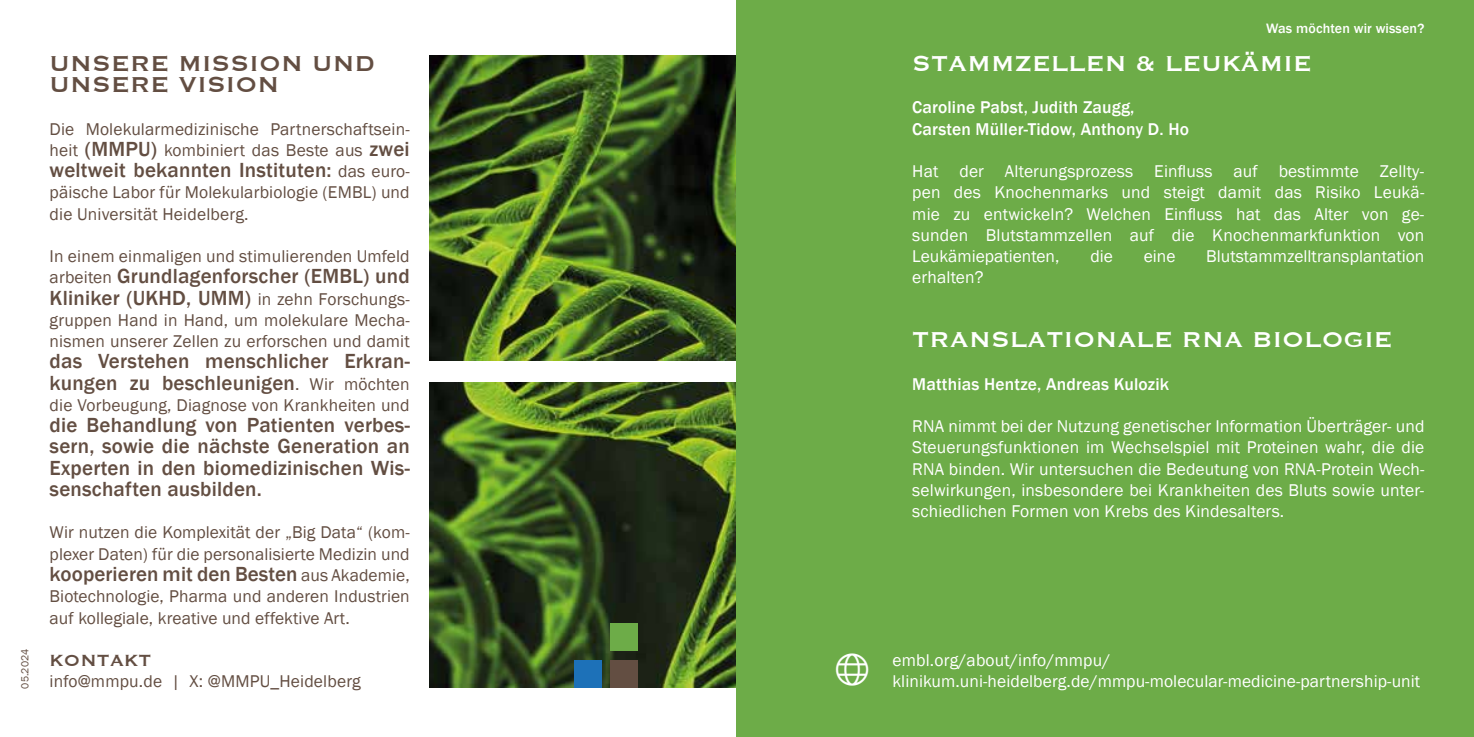
<style>
.page{position:relative;width:1474px;height:737px;background:#fff}
.page>*{position:absolute;margin:0;border:0;box-sizing:border-box;transform-origin:0 0}
.t1{font:28px "Copperplate";letter-spacing:.01em;color:#fff}
.t2{font:28px/21.2px "Copperplate";letter-spacing:.01em;color:#634e42}
.t3{font:500 21px/21.2px "Franklin Gothic";letter-spacing:.01em;color:#634e42}
.t4{font:21px "Copperplate";letter-spacing:.01em;color:#634e42}
.t5{font:17.5px/21.2px "Franklin Gothic";letter-spacing:.005em;color:#fff;text-align:justify}
.t6{font:17.5px/21.2px "Franklin Gothic";letter-spacing:.01em;color:#634e42}
.t7{font:500 17.5px/21.2px "Franklin Gothic";letter-spacing:.01em;color:#fff}
.t8{font:500 14px "Franklin Gothic";letter-spacing:.01em;color:#fff}
.t9{font:10.5px "Franklin Gothic";letter-spacing:.005em;color:#634e42}
.s1{font-weight:500;font-size:21px}
.s2{font-weight:400;font-size:17.5px}
</style>
<div class="page">
<img style="left:430px;top:56px;width:307px;height:304px">
<img style="left:430px;top:383px;width:307px;height:304px">
<div style="left:737px;top:0;width:736px;height:737px;background:#6dac48"></div>
<div style="left:610px;top:624px;width:27px;height:26px;background:#6dac48"></div>
<div style="left:610px;top:660px;width:27px;height:27px;background:#634e42"></div>
<div style="left:574px;top:660px;width:27px;height:27px;background:#1d71b8"></div>
<p class="t9" style="left:18px;top:688px;width:41px;rotate:-90deg">05.2024</p>
<h1 class="t2" style="left:50px;top:51px;width:327px">UNSERE MISSION UND<br>UNSERE VISION</h1>
<p class="t6" style="left:50px;top:119px;width:361px">Die Molekularmedizinische Partnerschaftsein&shy;heit <span class="s1">(MMPU)</span> kombiniert das Beste aus <span class="s1">zwei</span></p>
<p class="t3" style="left:50px;top:160px;width:361px">weltweit bekannten Instituten: <span class="s2">das euro-</span></p>
<p class="t6" style="left:50px;top:182px;width:361px">päische Labor für Molekularbiologie (EMBL) und die Universität Heidelberg.</p>
<p class="t6" style="left:50px;top:246px;width:361px">In einem einmaligen und stimulierenden Umfeld</p>
<p class="t3" style="left:50px;top:266px;width:361px"><span class="s2">arbeiten</span> Grundlagenforscher (EMBL) und<br>Kliniker (UKHD, UMM) <span class="s2">in zehn Forschungs-</span></p>
<p class="t6" style="left:50px;top:310px;width:362px">gruppen Hand in Hand, um molekulare Mecha&shy;nismen unserer Zellen zu erforschen und damit</p>
<p class="t3" style="left:50px;top:351px;width:361px">das Verstehen menschlicher Erkran&shy;kungen zu beschleunigen<span class="s2">. Wir möchten</span></p>
<p class="t6" style="left:50px;top:395px;width:361px">die Vorbeugung, Diagnose von Krankheiten und</p>
<p class="t3" style="left:50px;top:415px;width:361px;text-align:justify">die Behandlung von Patienten verbes&shy;sern, sowie die nächste Generation an Experten in den biomedizinischen Wis&shy;senschaften ausbilden.</p>
<p class="t6" style="left:50px;top:522px;width:361px">Wir nutzen die Komplexität der „Big Data“ (kom&shy;plexer Daten) für die personalisierte Medizin und</p>
<p class="t3" style="left:50px;top:563px;width:361px">kooperieren mit den Besten <span class="s2">aus Akademie,</span></p>
<p class="t6" style="left:50px;top:586px;width:362px">Biotechnologie, Pharma und anderen Industrien auf kollegiale, kreative und effektive Art.</p>
<p class="t4" style="left:50px;top:646px;width:103px">KONTAKT</p>
<p class="t6" style="left:50px;top:671px;width:313px">info@mmpu.de | X: @MMPU_Heidelberg</p>
<p class="t8" style="left:1266px;top:19px;width:160px">Was möchten wir wissen?</p>
<h1 class="t1" style="left:912px;top:45px;width:401px">STAMMZELLEN &amp; LEUKÄMIE</h1>
<p class="t7" style="left:912px;top:97px;width:278px">Caroline Pabst, Judith Zaugg,<br>Carsten Müller-Tidow, Anthony D. Ho</p>
<p class="t5" style="left:912px;top:161px;width:513px">Hat der Alterungsprozess Einfluss auf bestimmte Zellty&shy;pen des Knochenmarks und steigt damit das Risiko Leukä&shy;mie zu entwickeln? Welchen Einfluss hat das Alter von ge&shy;sunden Blutstammzellen auf die Knochenmarkfunktion von Leukämiepatienten,</p>
<p class="t5" style="left:1090px;top:246px;width:24px">die</p>
<p class="t5" style="left:1143px;top:246px;width:33px">eine</p>
<p class="t5" style="left:1206px;top:246px;width:220px">Blutstammzelltransplantation</p>
<p class="t5" style="left:912px;top:267px;width:73px">erhalten?</p>
<h1 class="t1" style="left:912px;top:321px;width:482px">TRANSLATIONALE RNA BIOLOGIE</h1>
<p class="t7" style="left:912px;top:373px;width:258px">Matthias Hentze, Andreas Kulozik</p>
<p class="t5" style="left:912px;top:416px;width:513px">RNA nimmt bei der Nutzung genetischer Information Überträger- und Steuerungsfunktionen im Wechselspiel mit Proteinen wahr, die die RNA binden. Wir untersuchen die Bedeutung von RNA-Protein Wech&shy;selwirkungen, insbesondere bei Krankheiten des Bluts sowie unter&shy;schiedlichen Formen von Krebs des Kindesalters.</p>
<p class="t5" style="left:892px;top:650px;width:529px">embl.org/about/info/mmpu/ klinikum.uni-heidelberg.de/mmpu-molecular-medicine-partnership-unit</p>
</div>
